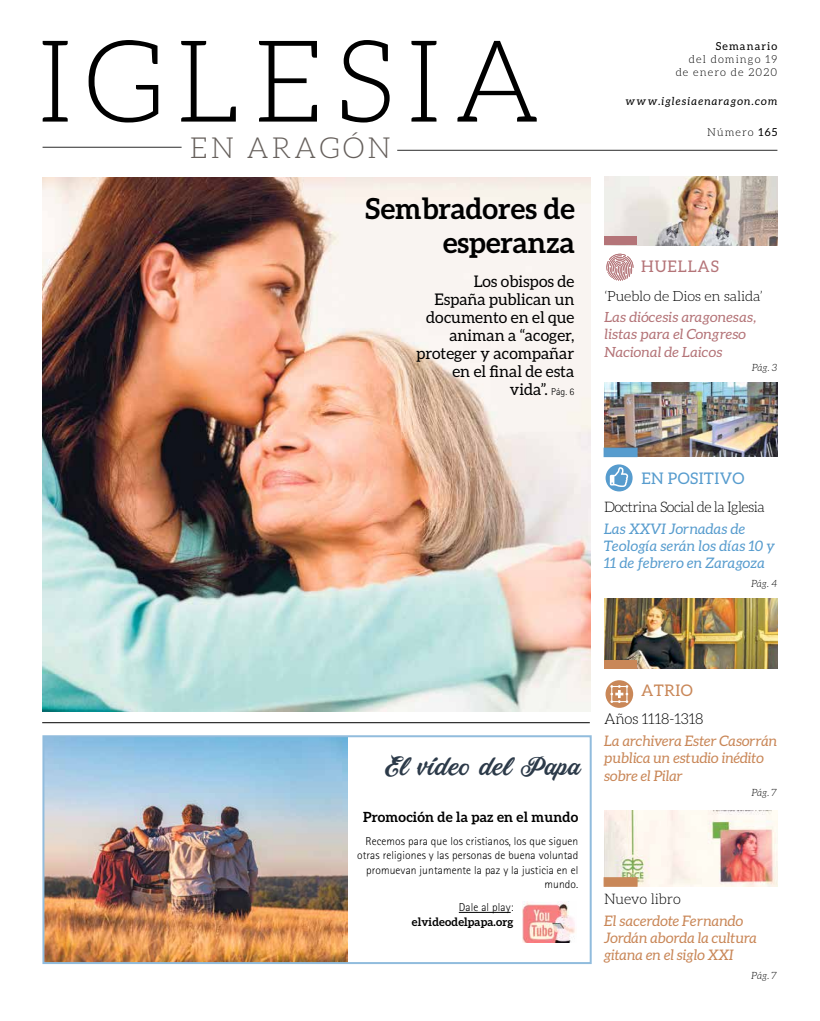
<style>
.page{position:relative;width:820px;height:1021px;background:#fff}
.page>*{position:absolute;margin:0;border:0;box-sizing:border-box;transform-origin:0 0}
.t1{font:300 114px "Aleo";letter-spacing:.1em;color:#000}
.t2{font:700 29px/34px "Aleo";color:#000;text-align:right}
.t3{font:300 29px "Aleo";letter-spacing:.1em;color:#66605c}
.t4{font:25px "Painter PERSONALUSEONLY";color:#2c3a49}
.t5{font:16px/18px "Aleo";color:#000;text-align:right}
.t6{font:16px "Aleo";letter-spacing:.025em;color:#579cce}
.t7{font:16px "Aleo";letter-spacing:.05em;color:#b47478}
.t8{font:16px "Aleo";letter-spacing:.025em;color:#c98758}
.t9{font:300 15px "Aleo";letter-spacing:-.02em;color:#000}
.t10{font:italic 14.5px/17.3px "Aleo";color:#c98758}
.t11{font:italic 14.5px/17.3px "Aleo";letter-spacing:.01em;color:#579cce}
.t12{font:300 14.5px "Aleo";letter-spacing:-.04em;color:#000}
.t13{font:300 14.5px "Aleo";color:#000}
.t14{font:italic 14px/17.3px "Aleo";letter-spacing:.01em;color:#b47478;scale:1.04 1}
.t15{font:700 14px "Aleo";letter-spacing:.01em;color:#000}
.t16{font:300 14px "Aleo";letter-spacing:-.01em;color:#000;scale:1.04 1}
.t17{font:300 11.5px/14.5px "Rotis Sans Serif";letter-spacing:.01em;color:#000;text-align:right}
.t18{font:700 11.5px "Aleo";letter-spacing:.01em;color:#000}
.t19{font:300 11px/13.2px "Aleo";letter-spacing:.1em;color:#000;text-align:right}
.t20{font:italic 11px "Aleo";letter-spacing:.1em;color:#000}
.t21{font:11px "Aleo";letter-spacing:.1em;color:#000}
.t22{font:italic 300 10px "Aleo";letter-spacing:-.01em;color:#000}
.s1{font-weight:400}
.s2{font-family:"Rotis Sans Serif";font-weight:300;font-size:10px}
</style>
<div class="page">
<svg style="left:605px;top:680px;width:28px;height:28px"></svg>
<svg style="left:606px;top:254px;width:27px;height:27px"></svg>
<hr style="left:43px;top:147px;width:138px;height:1px;background:#000">
<hr style="left:397px;top:150px;width:380px;height:1px;background:#000">
<img style="left:43px;top:177px;width:547px;height:534px">
<hr style="left:42px;top:722px;width:547px;height:1px;background:#000">
<svg style="left:605px;top:464px;width:27px;height:27px"></svg>
<img style="left:604px;top:176px;width:173px;height:69px">
<div style="left:604px;top:236px;width:33px;height:9px;background:#b47478"></div>
<img style="left:604px;top:598px;width:173px;height:70px">
<div style="left:604px;top:659px;width:33px;height:9px;background:#c98758"></div>
<img style="left:604px;top:383px;width:173px;height:73px">
<div style="left:603px;top:447px;width:34px;height:10px;background:#579cce;border:1px solid #579cce"></div>
<img style="left:604px;top:810px;width:173px;height:76px">
<div style="left:603px;top:877px;width:34px;height:9px;background:#c98758;border:1px solid #c98758"></div>
<img style="left:45px;top:738px;width:302px;height:223px">
<div style="left:42px;top:735px;width:549px;height:229px;border:2px solid #91bcdd"></div>
<hr style="left:458px;top:912px;width:52px;height:1px;background:#000">
<img style="left:522px;top:901px;width:53px;height:41px">
<h1 class="t1" style="left:37px;top:20px;width:505px">IGLESIA</h1>
<h2 class="t3" style="left:190px;top:132px;width:202px">EN ARAGÓN</h2>
<p class="t19" style="left:707px;top:126px;width:72px">Número <span class="s1">165</span></p>
<p class="t21" style="left:715px;top:40px;width:63px">Semanario</p>
<p class="t19" style="left:675px;top:53px;width:103px">del domingo 19 de enero de 2020</p>
<p class="t20" style="left:625px;top:95px;width:153px">www.iglesiaenaragon.com</p>
<h2 class="t2" style="left:365px;top:191px;width:211px">Sembradores de esperanza</h2>
<h3 class="t5" style="left:416px;top:272px;width:159px">Los obispos de<br>España publican un documento en el que animan a “acoger, proteger y acompañar en el final de esta vida”. <span class="s2">Pág. 6</span></h3>
<h3 class="t7" style="left:641px;top:257px;width:79px">HUELLAS</h3>
<p class="t16" style="left:604px;top:288px;width:154px">‘Pueblo de Dios en salida’</p>
<p class="t14" style="left:604px;top:308px;width:148px">Las diócesis aragonesas, listas para el Congreso<br>Nacional de Laicos</p>
<p class="t22" style="left:751px;top:362px;width:27px">Pág. 3</p>
<h3 class="t6" style="left:641px;top:469px;width:105px">EN POSITIVO</h3>
<p class="t12" style="left:603px;top:499px;width:162px">Doctrina Social de la Iglesia</p>
<p class="t11" style="left:603px;top:520px;width:172px">Las XXVI Jornadas de<br>Teología serán los días 10 y<br>11 de febrero en Zaragoza</p>
<p class="t22" style="left:750px;top:578px;width:28px">Pág. 4</p>
<h3 class="t4" style="left:385px;top:749px;width:197px">El vídeo del Papa</h3>
<p class="t15" style="left:363px;top:808px;width:216px">Promoción de la paz en el mundo</p>
<p class="t17" style="left:357px;top:833px;width:222px">Recemos para que los cristianos, los que siguen otras religiones y las personas de buena voluntad promuevan juntamente la paz y la justicia en el mundo.</p>
<p class="t17" style="left:458px;top:900px;width:56px">Dale al play:</p>
<p class="t18" style="left:412px;top:914px;width:103px">elvideodelpapa.org</p>
<h3 class="t8" style="left:640px;top:681px;width:53px">ATRIO</h3>
<h3 class="t9" style="left:604px;top:711px;width:101px">Años 1118-1318</h3>
<p class="t10" style="left:604px;top:732px;width:174px">La archivera Ester Casorrán publica un estudio inédito sobre el Pilar</p>
<p class="t22" style="left:751px;top:787px;width:27px">Pág. 7</p>
<p class="t13" style="left:603px;top:891px;width:78px">Nuevo libro</p>
<p class="t10" style="left:603px;top:911px;width:154px">El sacerdote Fernando<br>Jordán aborda la cultura gitana en el siglo XXI</p>
<p class="t22" style="left:751px;top:969px;width:27px">Pág. 7</p>
</div>
